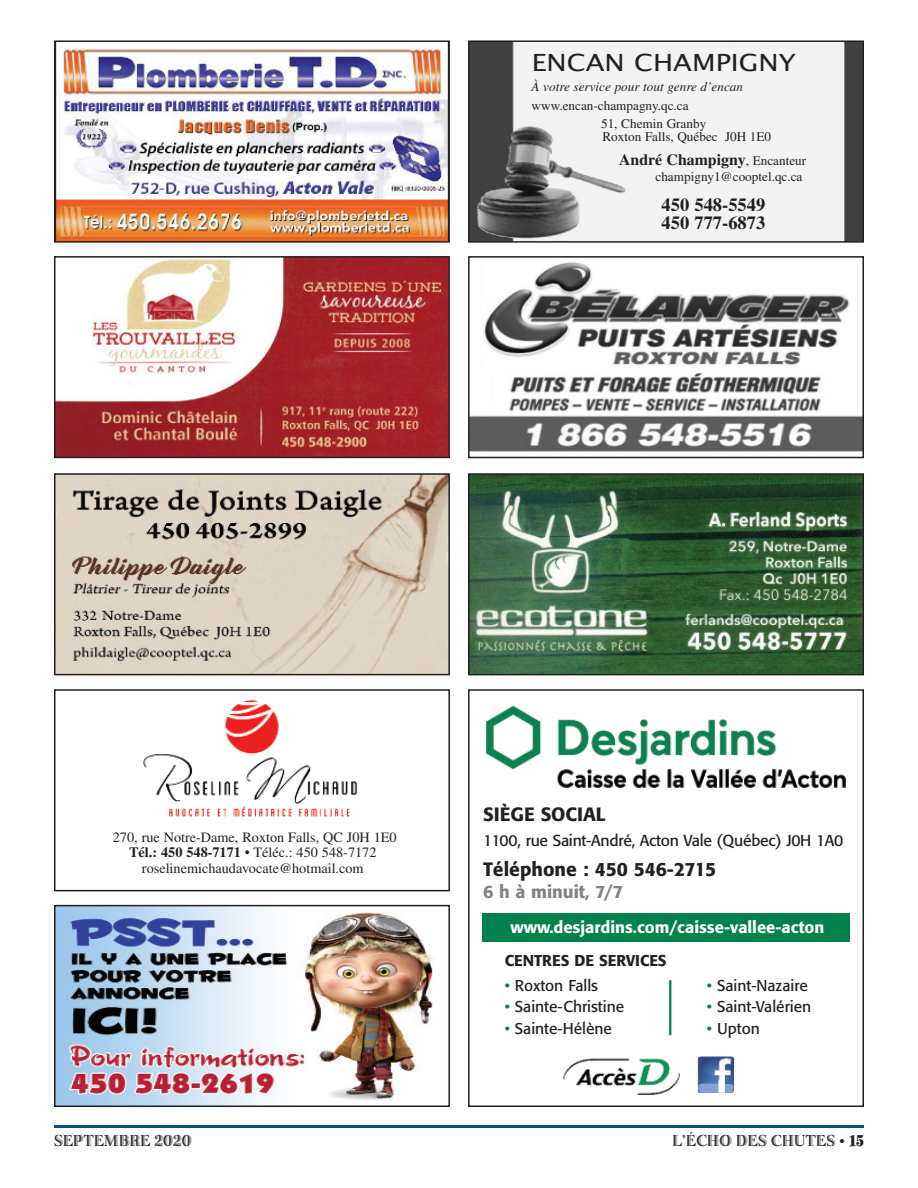
<style>
.page{position:relative;width:918px;height:1188px;background:#fff}
.page>*{position:absolute;margin:0;border:0;box-sizing:border-box;transform-origin:0 0}
.t1{font:23.7px "Lucida Grande";color:#231f20;scale:1.15 1}
.t2{font:500 19.05px "Formata";color:#231f20}
.t3{font:700 18.45px/18.5px "Times";color:#231f20}
.t4{font:500 17.7px "Formata";color:#808285}
.t5{font:16.5px "Bertie Plain";color:#231f20}
.t6{font:500 16.35px "Formata";color:#fff}
.t7{font:700 15.9px "Times";color:#231f20}
.t8{font:15.75px "Formata";letter-spacing:-.015em;color:#231f20}
.t9{font:15.6px "Formata";color:#231f20}
.t10{font:500 15.6px "Formata";color:#231f20}
.t11{font:14.25px/15.9px "Times";color:#231f20;text-align:center}
.t12{font:13.2px/18.6px "Times";color:#231f20}
.t13{font:italic 13.2px "Times";color:#231f20}
.s1{font-weight:400;font-size:13.2px}
.s2{font-weight:700}
.s3{color:#01824c}
.s4{font-family:"Times";font-size:15px}
.s5{font-family:"Spumoni LP";font-size:21px}
</style>
<div class="page">
<img style="left:143px;top:699px;width:215px;height:118px">
<div style="left:54px;top:689px;width:396px;height:202px;border:2px solid #231f20"></div>
<hr style="left:54px;top:1125px;width:810px;height:3px;background:#074f82">
<div style="left:468px;top:689px;width:396px;height:418px;border:2px solid #231f20"></div>
<img style="left:57px;top:908px;width:376px;height:196px">
<div style="left:54px;top:905px;width:396px;height:202px;border:2px solid #231f20"></div>
<img style="left:471px;top:262px;width:390px;height:190px">
<div style="left:468px;top:256px;width:396px;height:202px;border:2px solid #231f20"></div>
<img style="left:471px;top:476px;width:390px;height:196px">
<div style="left:468px;top:473px;width:396px;height:202px;border:2px solid #231f20"></div>
<img style="left:57px;top:476px;width:390px;height:196px">
<div style="left:54px;top:473px;width:396px;height:202px;border:2px solid #231f20"></div>
<img style="left:471px;top:43px;width:390px;height:197px">
<div style="left:468px;top:40px;width:396px;height:203px;border:2px solid #231f20"></div>
<img style="left:57px;top:47px;width:390px;height:193px">
<div style="left:54px;top:40px;width:396px;height:203px;border:2px solid #231f20"></div>
<img style="left:57px;top:259px;width:390px;height:196px">
<div style="left:54px;top:256px;width:396px;height:202px;border:2px solid #231f20"></div>
<img style="left:486px;top:705px;width:360px;height:83px">
<div style="left:483px;top:914px;width:367px;height:28px;background:#01824c"></div>
<img style="left:697px;top:1056px;width:37px;height:37px">
<img style="left:563px;top:1058px;width:117px;height:37px">
<hr style="left:669px;top:980px;width:2px;height:55px;background:#01824c">
<h1 class="t1" style="left:532px;top:48px;width:231px">ENCAN CHAMPIGNY</h1>
<p class="t13" style="left:532px;top:82px;width:213px">À votre service pour tout genre d’encan</p>
<p class="t12" style="left:601px;top:97px;width:107px;text-indent:-69px">www.encan-champagny.qc.ca<br>51, Chemin Granby</p>
<p class="t12" style="left:602px;top:129px;width:170px">Roxton Falls, Québec J0H 1E0</p>
<p class="t7" style="left:619px;top:154px;width:189px">André Champigny<span class="s1">, Encanteur</span></p>
<p class="t12" style="left:656px;top:168px;width:149px">champigny1@cooptel.qc.ca</p>
<p class="t3" style="left:662px;top:197px;width:105px">450 548-5549<br>450 777-6873</p>
<p class="t11" style="left:113px;top:830px;width:285px">270, rue Notre-Dame, Roxton Falls, QC J0H 1E0<br><span class="s2">Tél.: 450 548-7171</span> • Téléc.: 450 548-7172 roselinemichaudavocate@hotmail.com</p>
<h2 class="t2" style="left:483px;top:806px;width:124px">SIÈGE SOCIAL</h2>
<p class="t8" style="left:483px;top:834px;width:362px">1100, rue Saint-André, Acton Vale (Québec) J0H 1A0</p>
<h2 class="t2" style="left:483px;top:861px;width:235px">Téléphone : 450 546-2715</h2>
<p class="t4" style="left:483px;top:884px;width:141px">6 h à minuit, 7/7</p>
<p class="t6" style="left:511px;top:920px;width:315px">www.desjardins.com/caisse-vallee-acton</p>
<p class="t10" style="left:505px;top:954px;width:163px">CENTRES DE SERVICES</p>
<p class="t9" style="left:505px;top:978px;width:95px"><span class="s3">•</span> Roxton Falls</p>
<p class="t9" style="left:505px;top:1000px;width:121px"><span class="s3">•</span> Sainte-Christine</p>
<p class="t9" style="left:505px;top:1022px;width:109px"><span class="s3">•</span> Sainte-Hélène</p>
<p class="t9" style="left:707px;top:979px;width:102px"><span class="s3">•</span> Saint-Nazaire</p>
<p class="t9" style="left:707px;top:1000px;width:106px"><span class="s3">•</span> Saint-Valérien</p>
<p class="t9" style="left:707px;top:1022px;width:54px"><span class="s3">•</span> Upton</p>
<p class="t5" style="left:54px;top:1135px;width:139px">SEPTEMBRE 2020</p>
<p class="t5" style="left:672px;top:1135px;width:193px">L’ÉCHO DES CHUTES <span class="s4">•</span> <span class="s5">15</span></p>
</div>
